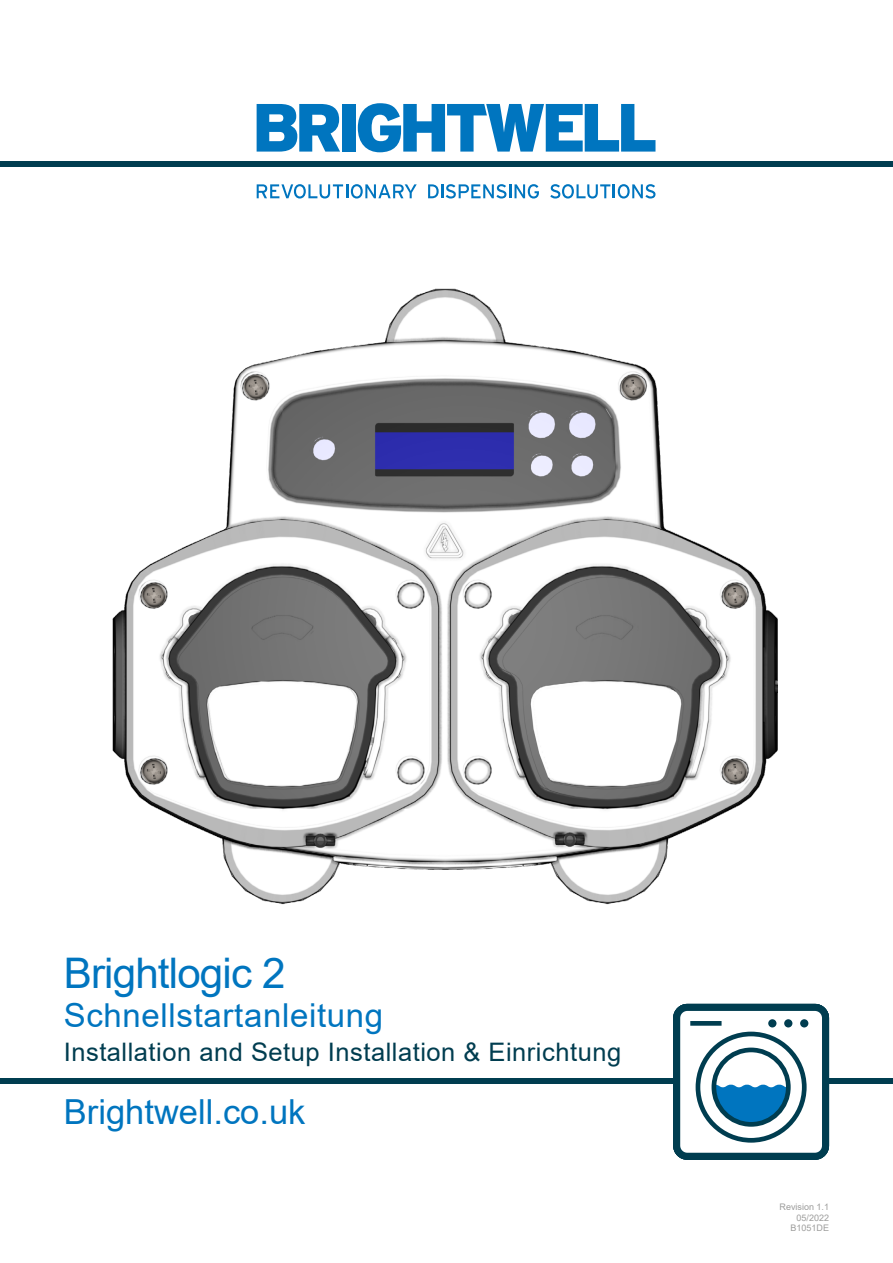
<style>
.page{position:relative;width:893px;height:1263px;background:#fff}
.page>*{position:absolute;margin:0;border:0;box-sizing:border-box;transform-origin:0 0}
.t1{font:42.15px "Arial";letter-spacing:-.02em;color:#0075bf}
.t2{font:34.5px "Arial";color:#0075bf}
.t3{font:33px "Arial";letter-spacing:.02em;color:#0075bf}
.t4{font:25.5px "Arial";letter-spacing:.02em;color:#003d50}
.t5{font:9px/10.5px "Arial";color:#9d9d9c;text-align:right}
</style>
<div class="page">
<div style="left:0;top:1078px;width:893px;height:6px;background:#003d50"></div>
<div style="left:0;top:162px;width:893px;height:5px;background:#003d50"></div>
<svg style="left:257px;top:104px;width:83px;height:48px"></svg>
<div style="left:342px;top:104px;width:14px;height:48px;background:#0075bf"></div>
<svg style="left:358px;top:103px;width:297px;height:49px"></svg>
<svg style="left:257px;top:184px;width:160px;height:15px"></svg>
<svg style="left:428px;top:184px;width:111px;height:15px"></svg>
<svg style="left:550px;top:184px;width:105px;height:15px"></svg>
<div style="left:677px;top:1007px;width:148px;height:149px;background:#fff;border-radius:11px"></div>
<svg style="left:681px;top:1024px;width:126px;height:128px"></svg>
<svg style="left:799px;top:1018px;width:11px;height:11px"></svg>
<div style="left:798px;top:1017px;width:13px;height:13px;border:2px solid #fff;border-radius:50%"></div>
<div style="left:783px;top:1018px;width:11px;height:11px;background:#003d50;border-radius:50%"></div>
<div style="left:782px;top:1017px;width:13px;height:13px;border:2px solid #fff;border-radius:50%"></div>
<svg style="left:767px;top:1018px;width:11px;height:11px"></svg>
<div style="left:766px;top:1017px;width:13px;height:13px;border:2px solid #fff;border-radius:50%"></div>
<div style="left:693px;top:1021px;width:26px;height:5px;background:#003d50"></div>
<div style="left:673px;top:1004px;width:156px;height:156px;border:7px solid #003d50;border-radius:11px"></div>
<img style="left:112px;top:288px;width:666px;height:617px">
<h1 class="t1" style="left:64px;top:944px;width:223px">Brightlogic 2</h1>
<p class="t3" style="left:64px;top:993px;width:321px">Schnellstartanleitung</p>
<p class="t4" style="left:64px;top:1035px;width:559px">Installation and Setup Installation &amp; Einrichtung</p>
<h2 class="t2" style="left:64px;top:1088px;width:243px">Brightwell.co.uk</h2>
<p class="t5" style="left:779px;top:1202px;width:51px">Revision 1.1<br>05/2022<br>B1051DE</p>
</div>
